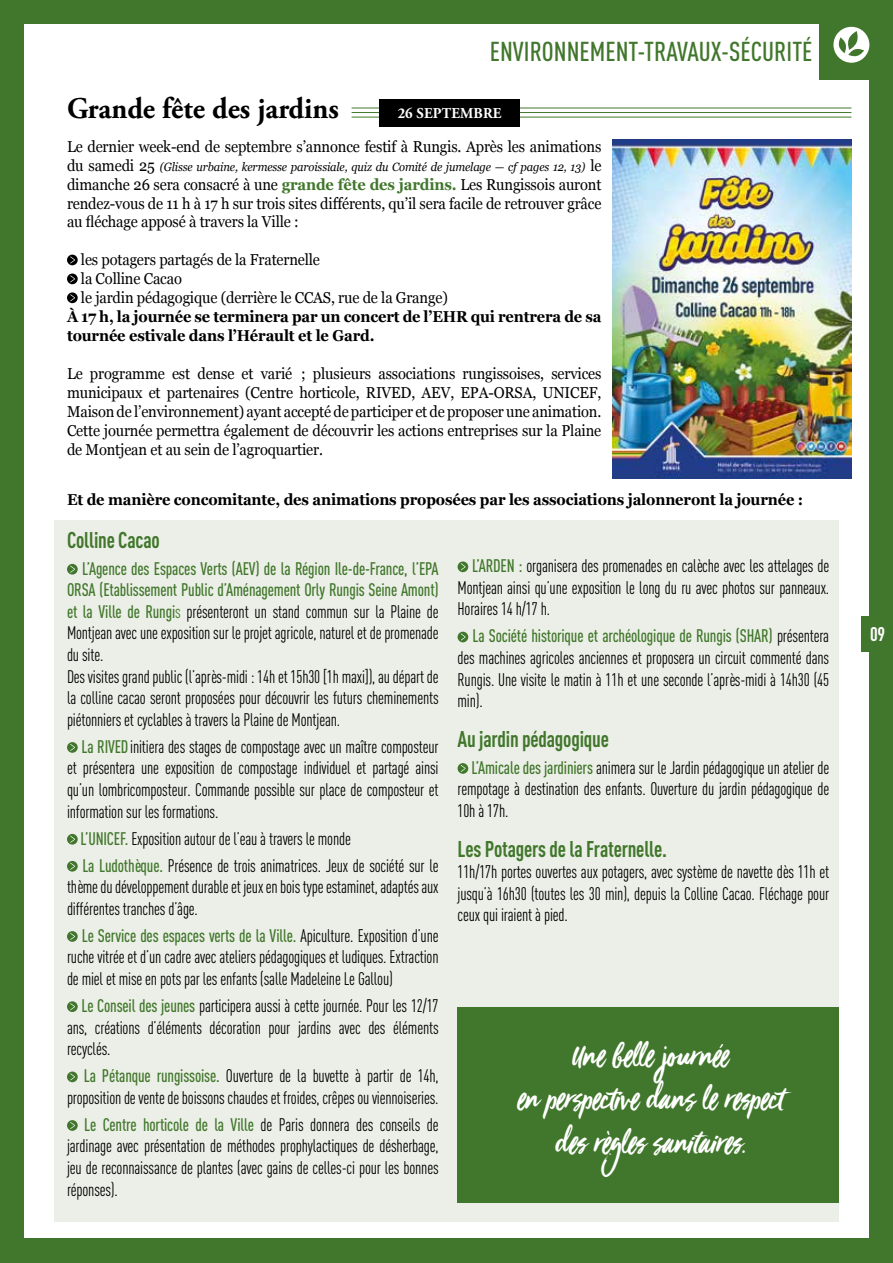
<style>
.page{position:relative;width:893px;height:1263px;background:#fff}
.page>*{position:absolute;margin:0;border:0;box-sizing:border-box;transform-origin:0 0}
.t1{font:36px/43.2px "Viva Beautiful";letter-spacing:-.01em;color:#fff;text-align:center;scale:.93 1}
.t2{font:700 30px "Adobe Garamond Pro";color:#000}
.t3{font:500 27px "DIN Cond";color:#41772c}
.t4{font:700 22.5px "DIN Cond";letter-spacing:-.01em;color:#41772c;scale:.93 1}
.t5{font:700 19.5px "DIN Cond";color:#fff}
.t6{font:18px/21.6px "DIN Cond";letter-spacing:-.01em;color:#000;text-align:justify;scale:.93 1}
.t7{font:15.75px/18.9px "Georgia";letter-spacing:-.01em;color:#000;text-align:justify;scale:.93 1}
.t8{font:700 15.75px/18.9px "Georgia";letter-spacing:-.01em;color:#000;scale:.93 1}
.t9{font:700 15px "Adobe Garamond Pro";letter-spacing:.015em;color:#fff}
.t10{font:italic 12px "Georgia";letter-spacing:-.01em;color:#000;scale:.93 1}
.s1{font-style:normal;font-size:15.75px}
.s2{font-weight:700;color:#41772c}
.s3{font-weight:500;color:#41772c}
.s4{color:#41772c}
</style>
<div class="page">
<div style="left:54px;top:520px;width:785px;height:701px;background:#ecefe7"></div>
<div style="left:458px;top:1007px;width:381px;height:195px;background:#41772c"></div>
<div style="left:820px;top:0;width:73px;height:79px;background:#41772c"></div>
<div style="left:0;top:0;width:893px;height:24px;background:#41772c"></div>
<div style="left:0;top:1239px;width:893px;height:24px;background:#41772c"></div>
<div style="left:0;top:24px;width:23px;height:1239px;background:#41772c"></div>
<div style="left:869px;top:0;width:24px;height:1263px;background:#41772c"></div>
<div style="left:833px;top:27px;width:36px;height:36px;background:#fff;border-radius:50%"></div>
<svg style="left:838px;top:31px;width:26px;height:26px"></svg>
<hr style="left:352px;top:117px;width:499px;height:1px;background:#41772c">
<hr style="left:352px;top:112px;width:499px;height:1px;background:#41772c">
<hr style="left:352px;top:108px;width:499px;height:1px;background:#41772c">
<div style="left:67px;top:255px;width:11px;height:10px;background:#000;border-radius:50%"></div>
<svg style="left:70px;top:256px;width:5px;height:8px"></svg>
<div style="left:67px;top:274px;width:11px;height:10px;background:#000;border-radius:50%"></div>
<svg style="left:70px;top:275px;width:5px;height:8px"></svg>
<svg style="left:67px;top:292px;width:11px;height:11px"></svg>
<svg style="left:70px;top:294px;width:5px;height:7px"></svg>
<svg style="left:67px;top:564px;width:11px;height:11px"></svg>
<svg style="left:70px;top:566px;width:5px;height:7px"></svg>
<div style="left:67px;top:742px;width:11px;height:11px;background:#41772c;border-radius:50%"></div>
<svg style="left:70px;top:744px;width:5px;height:7px"></svg>
<svg style="left:67px;top:834px;width:11px;height:11px"></svg>
<svg style="left:70px;top:836px;width:5px;height:7px"></svg>
<svg style="left:67px;top:861px;width:11px;height:11px"></svg>
<svg style="left:70px;top:863px;width:5px;height:7px"></svg>
<div style="left:67px;top:931px;width:11px;height:11px;background:#41772c;border-radius:50%"></div>
<svg style="left:70px;top:933px;width:5px;height:7px"></svg>
<svg style="left:67px;top:1001px;width:11px;height:11px"></svg>
<svg style="left:70px;top:1003px;width:5px;height:7px"></svg>
<div style="left:67px;top:1071px;width:11px;height:11px;background:#41772c;border-radius:50%"></div>
<svg style="left:70px;top:1073px;width:5px;height:7px"></svg>
<svg style="left:67px;top:1120px;width:11px;height:11px"></svg>
<svg style="left:70px;top:1122px;width:5px;height:7px"></svg>
<svg style="left:458px;top:561px;width:10px;height:11px"></svg>
<svg style="left:461px;top:563px;width:4px;height:7px"></svg>
<svg style="left:458px;top:632px;width:10px;height:10px"></svg>
<svg style="left:461px;top:633px;width:4px;height:8px"></svg>
<div style="left:458px;top:763px;width:10px;height:11px;background:#41772c;border-radius:50%"></div>
<svg style="left:461px;top:765px;width:4px;height:7px"></svg>
<div style="left:379px;top:99px;width:141px;height:27px;background:#000"></div>
<img style="left:612px;top:140px;width:239px;height:338px">
<div style="left:861px;top:617px;width:32px;height:35px;background:#41772c"></div>
<h3 class="t3" style="left:490px;top:35px;width:324px">ENVIRONNEMENT-TRAVAUX-SÉCURITÉ</h3>
<h2 class="t2" style="left:67px;top:91px;width:273px">Grande fête des jardins</h2>
<p class="t7" style="left:67px;top:136px;width:576px">Le dernier week-end de septembre s’annonce festif à Rungis. Après les animations</p>
<p class="t10" style="left:67px;top:158px;width:576px"><span class="s1">du samedi 25</span> (Glisse urbaine, kermesse paroissiale, quiz du Comité de jumelage — cf pages 12, 13) <span class="s1">le</span></p>
<p class="t7" style="left:67px;top:174px;width:576px">dimanche 26 sera consacré à une <span class="s2">grande fête des jardins.</span> Les Rungissois auront rendez-vous de 11 h à 17 h sur trois sites différents, qu’il sera facile de retrouver grâce au fléchage apposé à travers la Ville :</p>
<p class="t7" style="left:81px;top:250px;width:396px;text-align:left">les potagers partagés de la Fraternelle<br>la Colline Cacao<br>le jardin pédagogique (derrière le CCAS, rue de la Grange)</p>
<p class="t8" style="left:67px;top:306px;width:576px">À 17 h, la journée se terminera par un concert de l’EHR qui rentrera de sa tournée estivale dans l’Hérault et le Gard.</p>
<p class="t7" style="left:67px;top:363px;width:576px">Le programme est dense et varié ; plusieurs associations rungissoises, services municipaux et partenaires (Centre horticole, RIVED, AEV, EPA-ORSA, UNICEF, Maison de l’environnement) ayant accepté de participer et de proposer une animation.<br>Cette journée permettra également de découvrir les actions entreprises sur la Plaine de Montjean et au sein de l’agroquartier.</p>
<p class="t9" style="left:398px;top:104px;width:105px">26 SEPTEMBRE</p>
<p class="t8" style="left:67px;top:490px;width:793px">Et de manière concomitante, des animations proposées par les associations jalonneront la journée :</p>
<p class="t4" style="left:67px;top:526px;width:101px">Colline Cacao</p>
<p class="t6" style="left:67px;top:557px;width:401px;text-align:left;text-indent:15px"><span class="s3">L’Agence des Espaces Verts (AEV) de la Région Ile-de-France, l’EPA ORSA (Etablissement Public d’Aménagement Orly Rungis Seine Amont) et la Ville de Rungi</span><span class="s4">s</span> présenteront un stand commun sur la Plaine de Montjean avec une exposition sur le projet agricole, naturel et de promenade du site.<br>Des visites grand public (l’après-midi : 14h et 15h30 [1h maxi]), au départ de la colline cacao seront proposées pour découvrir les futurs cheminements piétonniers et cyclables à travers la Plaine de Montjean.</p>
<p class="t6" style="left:67px;top:735px;width:401px;text-indent:14px"><span class="s3">La RIVED</span>initiera des stages de compostage avec un maître composteur et présentera une exposition de compostage individuel et partagé ainsi qu’un lombricomposteur. Commande possible sur place de composteur et information sur les formations.</p>
<p class="t6" style="left:81px;top:824px;width:386px;line-height:27px"><span class="s3">L’UNICEF.</span> Exposition autour de l’eau à travers le monde<br><span class="s3">La Ludothèque.</span> Présence de trois animatrices. Jeux de société sur le</p>
<p class="t6" style="left:67px;top:876px;width:401px">thème du développement durable et jeux en bois type estaminet, adaptés aux différentes tranches d’âge.</p>
<p class="t6" style="left:67px;top:924px;width:401px;text-indent:15px"><span class="s3">Le Service des espaces verts de la Ville.</span> Apiculture. Exposition d’une ruche vitrée et d’un cadre avec ateliers pédagogiques et ludiques. Extraction de miel et mise en pots par les enfants (salle Madeleine Le Gallou)</p>
<p class="t6" style="left:67px;top:995px;width:401px;text-indent:14px"><span class="s3">Le Conseil des jeunes</span> participera aussi à cette journée. Pour les 12/17 ans, créations d’éléments décoration pour jardins avec des éléments recyclés.</p>
<p class="t6" style="left:67px;top:1065px;width:401px;text-align:right"><span class="s3">La Pétanque rungissoise.</span> Ouverture de la buvette à partir de 14h, proposition de vente de boissons chaudes et froides, crêpes ou viennoiseries.</p>
<p class="t6" style="left:67px;top:1113px;width:401px;text-indent:17px"><span class="s3">Le Centre horticole de la Ville</span> de Paris donnera des conseils de jardinage avec présentation de méthodes prophylactiques de désherbage, jeu de reconnaissance de plantes (avec gains de celles-ci pour les bonnes réponses).</p>
<p class="t6" style="left:458px;top:555px;width:401px;text-indent:15px"><span class="s3">L’ARDEN :</span> organisera des promenades en calèche avec les attelages de Montjean ainsi qu’une exposition le long du ru avec photos sur panneaux.<br>Horaires 14 h/17 h.</p>
<p class="t6" style="left:458px;top:625px;width:401px;text-indent:15px"><span class="s3">La Société historique et archéologique de Rungis (SHAR)</span> présentera des machines agricoles anciennes et proposera un circuit commenté dans Rungis. Une visite le matin à 11h et une seconde l’après-midi à 14h30 (45 min).</p>
<p class="t4" style="left:458px;top:725px;width:164px">Au jardin pédagogique</p>
<p class="t6" style="left:458px;top:756px;width:401px;text-indent:14px"><span class="s3">L’Amicale des jardiniers</span> animera sur le Jardin pédagogique un atelier de rempotage à destination des enfants. Ouverture du jardin pédagogique de 10h à 17h.</p>
<p class="t4" style="left:458px;top:835px;width:227px">Les Potagers de la Fraternelle.</p>
<p class="t6" style="left:458px;top:861px;width:401px">11h/17h portes ouvertes aux potagers, avec système de navette dès 11h et jusqu’à 16h30 (toutes les 30 min), depuis la Colline Cacao. Fléchage pour ceux qui iraient à pied.</p>
<h1 class="t1" style="left:518px;top:1031px;width:288px">Une belle journée<br>en perspective dans le respect des règles sanitaires.</h1>
<p class="t5" style="left:870px;top:622px;width:16px">09</p>
</div>
